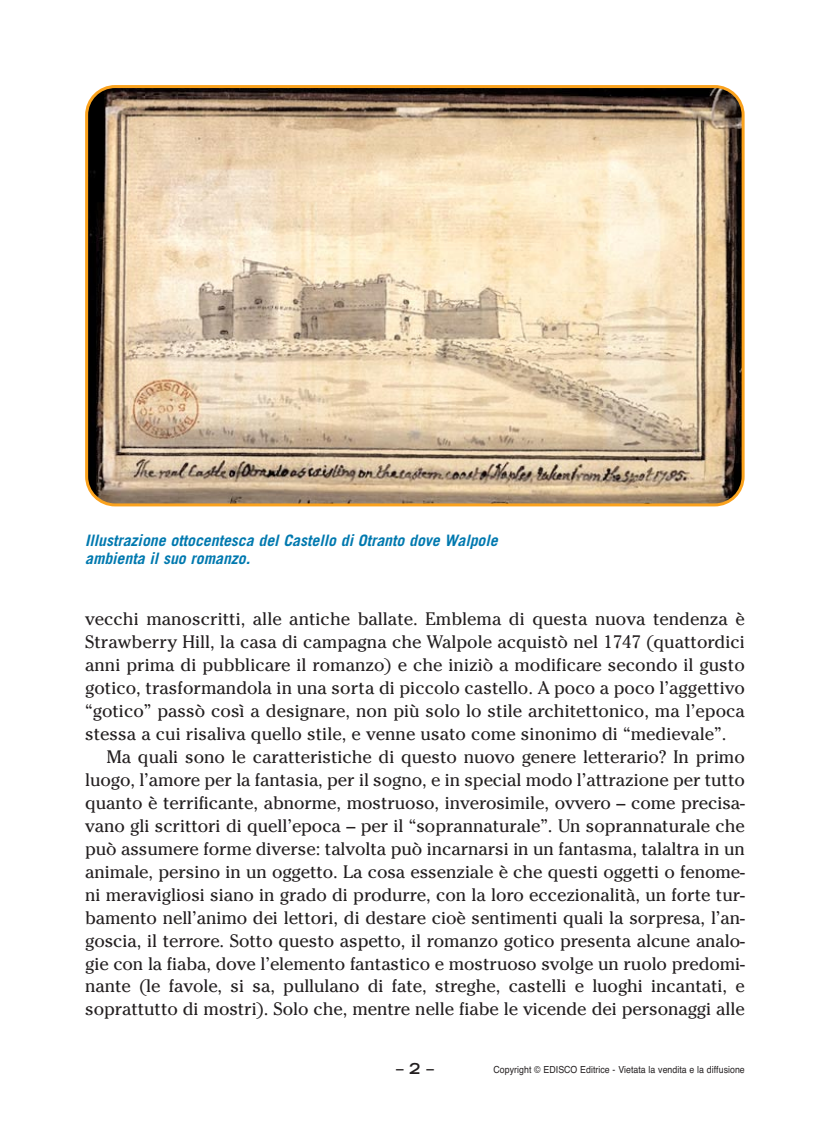
<style>
.page{position:relative;width:830px;height:1127px;background:#fff}
.page>*{position:absolute;margin:0;border:0;box-sizing:border-box;transform-origin:0 0}
.t1{font:18px/23px "Cheltenham";letter-spacing:-.005em;color:#231f20;text-align:justify}
.t2{font:italic 700 15.75px/18px "Trade Gothic";color:#0079af}
.t3{font:700 expanded 15px "Trade Gothic LH";color:#231f20}
.t4{font:9.75px "Helvetica";letter-spacing:.005em;color:#231f20;scale:.9 1}
</style>
<div class="page">
<svg style="left:85px;top:85px;width:659px;height:421px;background:#d0ba9d"></svg>
<p class="t2" style="left:85px;top:533px;width:417px">Illustrazione ottocentesca del Castello di Otranto dove Walpole ambienta il suo romanzo.</p>
<p class="t1" style="left:85px;top:609px;width:661px">vecchi manoscritti, alle antiche ballate. Emblema di questa nuova tendenza è Strawberry Hill, la casa di campagna che Walpole acquistò nel 1747 (quattordici anni prima di pubblicare il romanzo) e che iniziò a modificare secondo il gusto gotico, trasformandola in una sorta di piccolo castello. A poco a poco l’aggettivo “gotico” passò così a designare, non più solo lo stile architettonico, ma l’epoca stessa a cui risaliva quello stile, e venne usato come sinonimo di “medievale”.</p>
<p class="t1" style="left:85px;top:747px;width:661px;text-indent:21px">Ma quali sono le caratteristiche di questo nuovo genere letterario? In primo luogo, l’amore per la fantasia, per il sogno, e in special modo l’attrazione per tutto quanto è terrificante, abnorme, mostruoso, inverosimile, ovvero – come precisa&shy;vano gli scrittori di quell’epoca – per il “soprannaturale”. Un soprannaturale che può assumere forme diverse: talvolta può incarnarsi in un fantasma, talaltra in un animale, persino in un oggetto. La cosa essenziale è che questi oggetti o fenome&shy;ni meravigliosi siano in grado di produrre, con la loro eccezionalità, un forte tur&shy;bamento nell’animo dei lettori, di destare cioè sentimenti quali la sorpresa, l’an&shy;goscia, il terrore. Sotto questo aspetto, il romanzo gotico presenta alcune analo&shy;gie con la fiaba, dove l’elemento fantastico e mostruoso svolge un ruolo predomi&shy;nante (le favole, si sa, pullulano di fate, streghe, castelli e luoghi incantati, e soprattutto di mostri). Solo che, mentre nelle fiabe le vicende dei personaggi alle</p>
<p class="t3" style="left:396px;top:1063px;width:39px">– 2 –</p>
<p class="t4" style="left:493px;top:1066px;width:280px">Copyright © EDISCO Editrice - Vietata la vendita e la diffusione</p>
</div>
